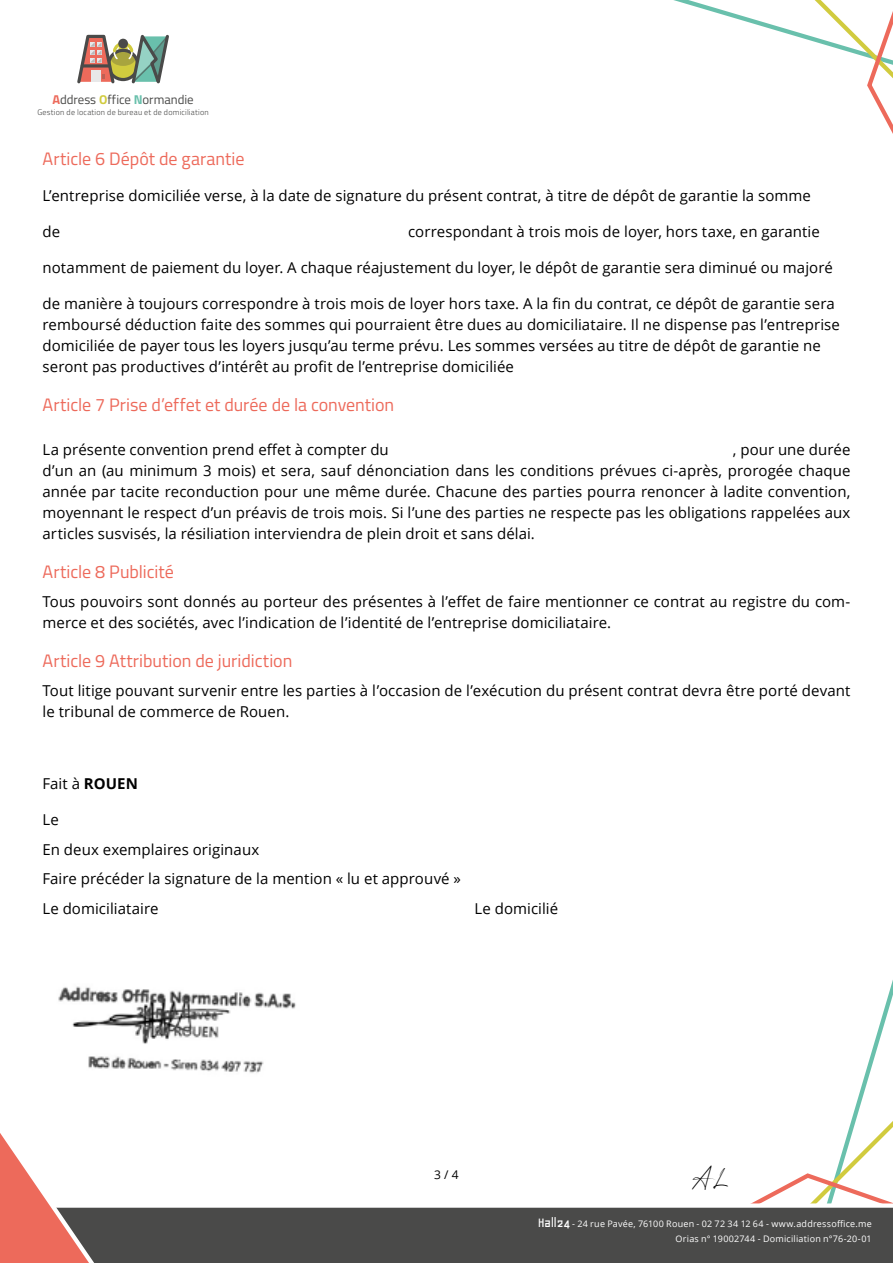
<style>
.page{position:relative;width:893px;height:1263px;background:#fff}
.page>*{position:absolute;margin:0;border:0;box-sizing:border-box;transform-origin:0 0}
.t1{font:45px "Mung Signature";color:#000}
.t2{font:18px "Titillium Web";color:#ed6a5b}
.t3{font:15px/21px "Open Sans";letter-spacing:.005em;color:#000}
.t4{font:12.75px "Titillium Web";letter-spacing:-.005em;color:#4a4a49}
.t5{font:12px "Open Sans";color:#000}
.t6{font:9px/15px "Open Sans";letter-spacing:.025em;color:#fff;text-align:right}
.t7{font:300 7.95px "Titillium Web";letter-spacing:.025em;color:#4a4a49}
.s1{font-weight:700;color:#ed6a5b}
.s2{font-weight:700;color:#d1cb3e}
.s3{font-weight:700;color:#69c0ac}
.s4{font-weight:700}
.s5{font-family:"Geo";font-size:15px}
</style>
<div class="page">
<svg style="left:756px;top:980px;width:137px;height:221px"></svg>
<svg style="left:77px;top:34px;width:92px;height:50px"></svg>
<svg style="left:110px;top:1201px;width:783px;height:62px;background:#5d5d5c"></svg>
<svg style="left:0;top:1133px;width:110px;height:130px"></svg>
<svg style="left:673px;top:0;width:220px;height:134px"></svg>
<img style="left:58px;top:986px;width:238px;height:87px">
<p class="t4" style="left:52px;top:90px;width:143px"><span class="s1">A</span>ddress <span class="s2">O</span>ffice <span class="s3">N</span>ormandie</p>
<p class="t7" style="left:37px;top:107px;width:173px">Gestion de location de bureau et de domiciliation</p>
<p class="t2" style="left:43px;top:145px;width:204px">Article 6 Dépôt de garantie</p>
<p class="t3" style="left:43px;top:185px;width:770px">L’entreprise domiciliée verse, à la date de signature du présent contrat, à titre de dépôt de garantie la somme</p>
<p class="t3" style="left:43px;top:221px;width:19px">de</p>
<p class="t3" style="left:408px;top:221px;width:413px">correspondant à trois mois de loyer, hors taxe, en garantie</p>
<p class="t3" style="left:43px;top:257px;width:792px">notamment de paiement du loyer. A chaque réajustement du loyer, le dépôt de garantie sera diminué ou majoré</p>
<p class="t3" style="left:43px;top:293px;width:799px">de manière à toujours correspondre à trois mois de loyer hors taxe. A la fin du contrat, ce dépôt de garantie sera remboursé déduction faite des sommes qui pourraient être dues au domiciliataire. Il ne dispense pas l’entreprise domiciliée de payer tous les loyers jusqu’au terme prévu. Les sommes versées au titre de dépôt de garantie ne seront pas productives d’intérêt au profit de l’entreprise domiciliée</p>
<p class="t2" style="left:43px;top:391px;width:353px">Article 7 Prise d’effet et durée de la convention</p>
<p class="t3" style="left:43px;top:439px;width:348px">La présente convention prend effet à compter du</p>
<p class="t3" style="left:43px;top:439px;width:809px;text-align:justify;text-indent:690px">, pour une durée d’un an (au minimum 3 mois) et sera, sauf dénonciation dans les conditions prévues ci-après, prorogée chaque année par tacite reconduction pour une même durée. Chacune des parties pourra renoncer à ladite convention, moyennant le respect d’un préavis de trois mois. Si l’une des parties ne respecte pas les obligations rappelées aux articles susvisés, la résiliation interviendra de plein droit et sans délai.</p>
<p class="t2" style="left:43px;top:558px;width:133px">Article 8 Publicité</p>
<p class="t3" style="left:43px;top:591px;width:809px">Tous pouvoirs sont donnés au porteur des présentes à l’effet de faire mentionner ce contrat au registre du com&shy;merce et des sociétés, avec l’indication de l’identité de l’entreprise domiciliataire.</p>
<p class="t2" style="left:43px;top:647px;width:251px">Article 9 Attribution de juridiction</p>
<p class="t3" style="left:43px;top:680px;width:809px">Tout litige pouvant survenir entre les parties à l’occasion de l’exécution du présent contrat devra être porté devant le tribunal de commerce de Rouen.</p>
<p class="t3" style="left:43px;top:773px;width:97px">Fait à <span class="s4">ROUEN</span></p>
<p class="t3" style="left:43px;top:805px;width:420px;line-height:29.5px">Le<br>En deux exemplaires originaux<br>Faire précéder la signature de la mention « lu et approuvé »<br>Le domiciliataire</p>
<p class="t3" style="left:475px;top:897px;width:85px">Le domicilié</p>
<p class="t5" style="left:434px;top:1166px;width:26px">3 / 4</p>
<h1 class="t1" style="left:692px;top:1154px;width:37px">AL</h1>
<p class="t6" style="left:538px;top:1216px;width:335px"><span class="s5">Hall24</span> - 24 rue Pavée, 76100 Rouen - 02 72 34 12 64 - www.addressoffice.me<br>Orias n° 19002744 - Domiciliation n°76-20-01</p>
</div>
